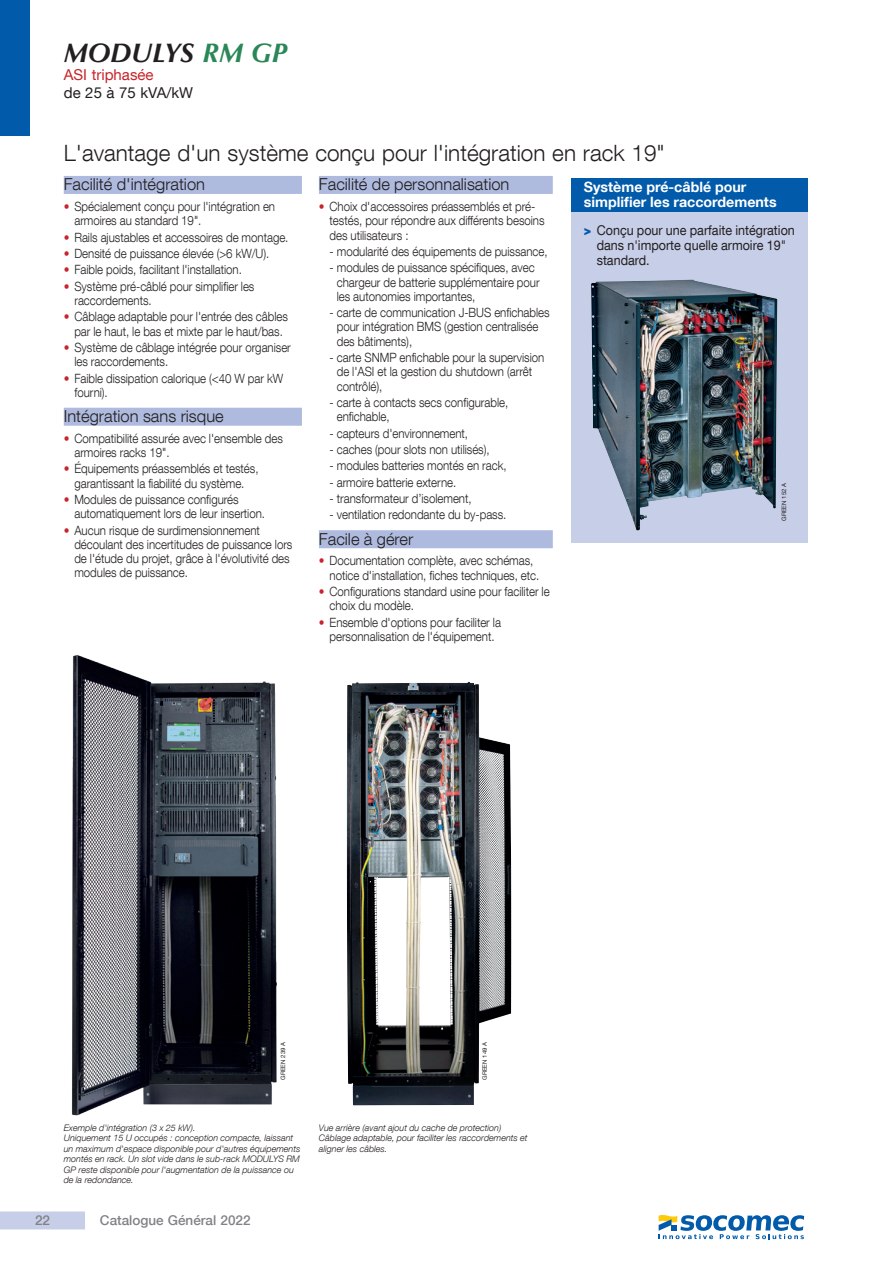
<style>
.page{position:relative;width:893px;height:1263px;background:#fff}
.page>*{position:absolute;margin:0;border:0;box-sizing:border-box;transform-origin:0 0}
.t1{font:italic 700 27px "Optima LT Std";color:#231f20}
.sous_titre_noir{font:300 22.5px "Helvetica Neue LT Com";color:#231f20}
.titre_avec_filet{font:300 16.5px "Helvetica Neue LT Com";color:#231f20}
.t2{font:15px "Helvetica Neue LT Com";color:#231f20}
.t3{font:15px "Helvetica Neue LT Com";color:#c8242b}
.navig_titre{font:700 14.25px/15px "Helvetica Neue LT Com";color:#fff}
.t4{font:13.5px/15px "Helvetica Neue LT Com";color:#231f20;scale:.93 1}
.t5{font:500 13.5px "Helvetica Neue LT Com";color:#808285}
.texte_tiret_light{font:300 12.75px/14.2px "Helvetica Neue LT Com";letter-spacing:-.005em;color:#231f20;scale:.9 1}
.Note{font:italic 300 9px/10.5px "Helvetica Neue LT Com";color:#231f20}
.référence_-_texte_co{font:6px "Helvetica Neue LT Com";color:#231f20}
.s1{color:#2b8758}
.s2{color:#c8242b}
.s3{font-weight:900;color:#015aaa}
</style>
<div class="page">
<div style="left:0;top:0;width:30px;height:136px;background:#015aaa"></div>
<div style="left:0;top:1211px;width:85px;height:18px;background:#c7cee8"></div>
<img style="left:71px;top:655px;width:206px;height:461px">
<div style="left:64px;top:176px;width:238px;height:18px;background:#aebade"></div>
<div style="left:64px;top:408px;width:238px;height:18px;background:#aebade"></div>
<img style="left:347px;top:682px;width:164px;height:423px">
<div style="left:319px;top:176px;width:234px;height:18px;background:#aebade"></div>
<div style="left:319px;top:530px;width:234px;height:18px;background:#aebade"></div>
<div style="left:571px;top:179px;width:237px;height:34px;background:#015aaa"></div>
<img style="left:571px;top:213px;width:237px;height:330px">
<img style="left:591px;top:281px;width:63px;height:249px">
<svg style="left:659px;top:1215px;width:145px;height:24px"></svg>
<h1 class="t1" style="left:64px;top:37px;width:225px">MODULYS <span class="s1">RM GP</span></h1>
<p class="t3" style="left:64px;top:66px;width:91px">ASI triphasée</p>
<p class="t2" style="left:64px;top:84px;width:131px">de 25 à 75 kVA/kW</p>
<p class="sous_titre_noir" style="left:64px;top:139px;width:603px">L'avantage d'un système conçu pour l'intégration en rack 19"</p>
<p class="titre_avec_filet" style="left:64px;top:174px;width:143px">Facilité d'intégration</p>
<p class="texte_tiret_light" style="left:74px;top:199px;width:225px;text-indent:-11px"><span class="s2">•</span> Spécialement conçu pour l'intégration en armoires au standard 19".</p>
<p class="texte_tiret_light" style="left:64px;top:230px;width:251px"><span class="s2">•</span> Rails ajustables et accessoires de montage.</p>
<p class="texte_tiret_light" style="left:64px;top:246px;width:230px"><span class="s2">•</span> Densité de puissance élevée (&gt;6 kW/U).</p>
<p class="texte_tiret_light" style="left:64px;top:262px;width:199px"><span class="s2">•</span> Faible poids, facilitant l'installation.</p>
<p class="texte_tiret_light" style="left:74px;top:279px;width:202px;text-indent:-11px"><span class="s2">•</span> Système pré-câblé pour simplifier les raccordements.</p>
<p class="texte_tiret_light" style="left:64px;top:309px;width:251px;text-align:center"><span class="s2">•</span> Câblage adaptable pour l'entrée des câbles par le haut, le bas et mixte par le haut/bas.</p>
<p class="texte_tiret_light" style="left:74px;top:340px;width:242px;text-indent:-11px"><span class="s2">•</span> Système de câblage intégrée pour organiser les raccordements.</p>
<p class="texte_tiret_light" style="left:74px;top:371px;width:233px;text-indent:-11px"><span class="s2">•</span> Faible dissipation calorique (&lt;40 W par kW fourni).</p>
<p class="titre_avec_filet" style="left:64px;top:406px;width:161px">Intégration sans risque</p>
<p class="texte_tiret_light" style="left:74px;top:431px;width:233px;text-indent:-11px"><span class="s2">•</span> Compatibilité assurée avec l'ensemble des armoires racks 19".</p>
<p class="texte_tiret_light" style="left:64px;top:461px;width:218px;text-align:center"><span class="s2">•</span> Équipements préassemblés et testés, garantissant la fiabilité du système.</p>
<p class="texte_tiret_light" style="left:74px;top:492px;width:213px;text-indent:-11px"><span class="s2">•</span> Modules de puissance configurés automatiquement lors de leur insertion.</p>
<p class="texte_tiret_light" style="left:74px;top:523px;width:244px;text-indent:-11px"><span class="s2">•</span> Aucun risque de surdimensionnement découlant des incertitudes de puissance lors de l'étude du projet, grâce à l'évolutivité des modules de puissance.</p>
<p class="titre_avec_filet" style="left:319px;top:174px;width:192px">Facilité de personnalisation</p>
<p class="texte_tiret_light" style="left:330px;top:199px;width:240px;text-indent:-11px"><span class="s2">•</span> Choix d'accessoires préassemblés et pré&shy;testés, pour répondre aux différents besoins des utilisateurs :</p>
<p class="texte_tiret_light" style="left:330px;top:244px;width:244px">- modularité des équipements de puissance,</p>
<p class="texte_tiret_light" style="left:337px;top:260px;width:227px;text-indent:-7px">- modules de puissance spécifiques, avec chargeur de batterie supplémentaire pour les autonomies importantes,</p>
<p class="texte_tiret_light" style="left:337px;top:305px;width:238px;text-indent:-7px">- carte de communication J-BUS enfichables pour intégration BMS (gestion centralisée des bâtiments),</p>
<p class="texte_tiret_light" style="left:337px;top:350px;width:232px;text-indent:-7px">- carte SNMP enfichable pour la supervision de l'ASI et la gestion du shutdown (arrêt contrôlé),</p>
<p class="texte_tiret_light" style="left:337px;top:395px;width:192px;text-indent:-7px">- carte à contacts secs configurable, enfichable,</p>
<p class="texte_tiret_light" style="left:330px;top:426px;width:155px">- capteurs d'environnement,</p>
<p class="texte_tiret_light" style="left:330px;top:442px;width:179px">- caches (pour slots non utilisés),</p>
<p class="texte_tiret_light" style="left:330px;top:458px;width:198px">- modules batteries montés en rack,</p>
<p class="texte_tiret_light" style="left:330px;top:475px;width:142px">- armoire batterie externe.</p>
<p class="texte_tiret_light" style="left:330px;top:491px;width:159px">- transformateur d’isolement,</p>
<p class="texte_tiret_light" style="left:330px;top:507px;width:198px">- ventilation redondante du by-pass.</p>
<p class="titre_avec_filet" style="left:319px;top:529px;width:96px">Facile à gérer</p>
<p class="texte_tiret_light" style="left:330px;top:553px;width:235px;text-indent:-11px"><span class="s2">•</span> Documentation complète, avec schémas, notice d'installation, fiches techniques, etc.</p>
<p class="texte_tiret_light" style="left:330px;top:584px;width:246px;text-indent:-11px"><span class="s2">•</span> Configurations standard usine pour faciliter le choix du modèle.</p>
<p class="texte_tiret_light" style="left:319px;top:615px;width:204px;text-align:center"><span class="s2">•</span> Ensemble d'options pour faciliter la personnalisation de l'équipement.</p>
<p class="navig_titre" style="left:584px;top:179px;width:194px">Système pré-câblé pour simplifier les raccordements</p>
<p class="t4" style="left:597px;top:222px;width:215px;text-indent:-13px"><span class="s3">&gt;</span> Conçu pour une parfaite intégration dans n'importe quelle armoire 19" standard.</p>
<p class="référence_-_texte_co" style="left:780px;top:521px;width:39px;rotate:-90deg">GREEN 152 A</p>
<p class="référence_-_texte_co" style="left:279px;top:1080px;width:39px;rotate:-90deg">GREEN 239 A</p>
<p class="référence_-_texte_co" style="left:481px;top:1080px;width:39px;rotate:-90deg">GREEN 149 A</p>
<p class="Note" style="left:64px;top:1122px;width:133px">Exemple d'intégration (3 x 25 kW).</p>
<p class="Note" style="left:64px;top:1132px;width:238px">Uniquement 15 U occupés : conception compacte, laissant un maximum d'espace disponible pour d'autres équipements montés en rack. Un slot vide dans le sub-rack MODULYS RM GP reste disponible pour l'augmentation de la puissance ou de la redondance.</p>
<p class="Note" style="left:319px;top:1122px;width:210px">Vue arrière (avant ajout du cache de protection)<br>Câblage adaptable, pour faciliter les raccordements et aligner les câbles.</p>
<p class="t5" style="left:35px;top:1212px;width:17px">22</p>
<p class="t5" style="left:100px;top:1212px;width:152px">Catalogue Général 2022</p>
</div>
